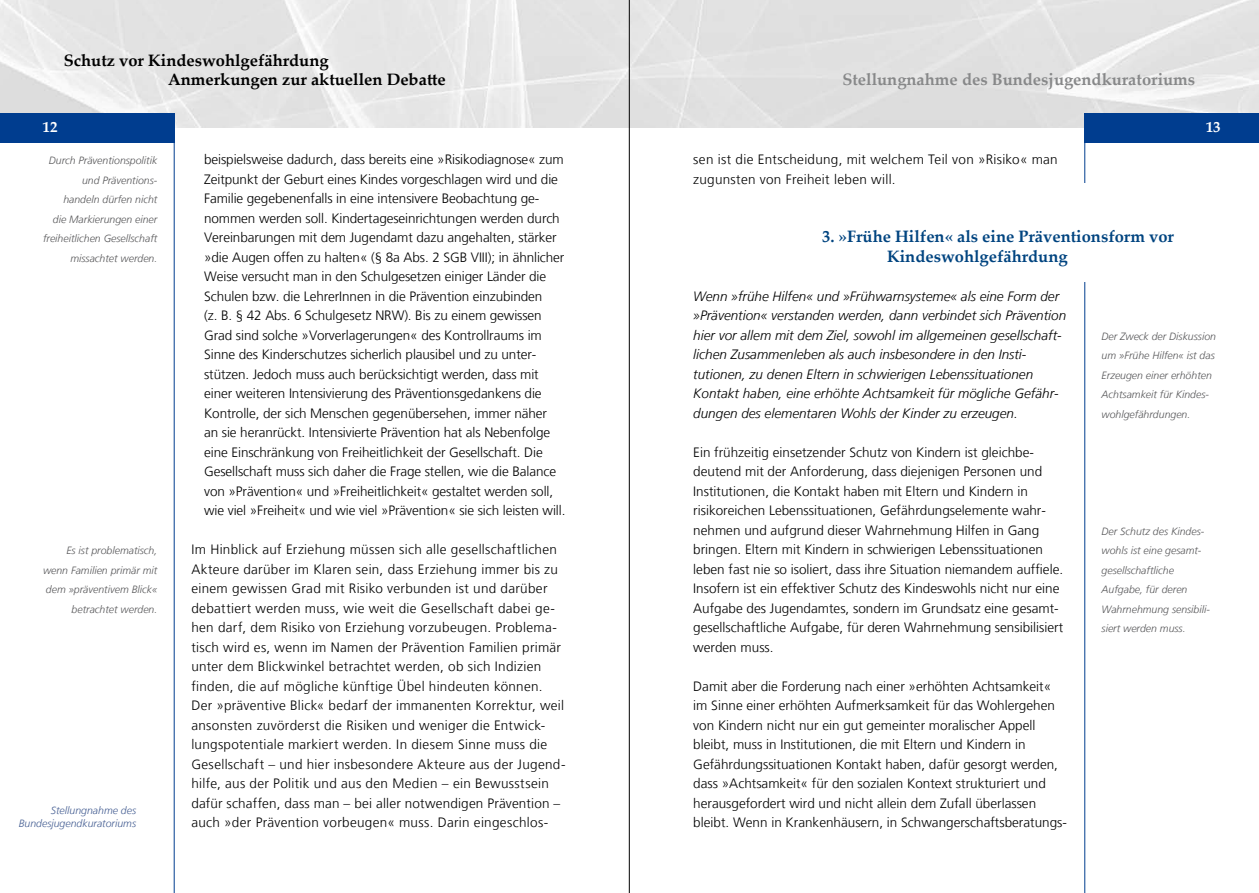
<style>
.page{position:relative;width:1259px;height:893px;background:#fff}
.page>*{position:absolute;margin:0;border:0;box-sizing:border-box;transform-origin:0 0}
.t1{font:700 16.5px/19.5px "Palatino Linotype";color:#004480}
.t2{font:700 16.5px/19.5px "Palatino Linotype";color:#000}
.t3{font:700 16.5px "Palatino Linotype";color:#878889}
.t4{font:700 15px "Palatino Linotype";color:#fff}
.t5{font:300 13.5px/19.5px "Frutiger LT";color:#000}
.t6{font:300 13.5px/19.5px "Frutiger LT";letter-spacing:.02em;color:#000}
.t7{font:italic 300 13.5px/19.5px "Frutiger LT";color:#000}
.t8{font:italic 300 10.5px/19.5px "Frutiger LT";color:#58585a;text-align:right}
.t9{font:italic 300 10.5px/13.5px "Frutiger LT";color:#465f93;text-align:right}
</style>
<div class="page">
<img style="left:0;top:0;width:1259px;height:127px">
<hr style="left:174px;top:119px;width:1px;height:774px;background:#003d8f">
<div style="left:0;top:113px;width:174px;height:29px;background:#003d8f"></div>
<hr style="left:1084px;top:118px;width:1px;height:775px;background:#003d8f">
<div style="left:1084px;top:113px;width:175px;height:29px;background:#003d8f"></div>
<hr style="left:629px;top:0;width:1px;height:893px;background:#000">
<p class="t2" style="left:168px;top:50px;width:279px;text-indent:-104px">Schutz vor Kindeswohlgefährdung<br>Anmerkungen zur aktuellen Debatte</p>
<p class="t3" style="left:842px;top:68px;width:354px">Stellungnahme des Bundesjugendkuratoriums</p>
<p class="t4" style="left:43px;top:116px;width:16px">12</p>
<p class="t4" style="left:1205px;top:116px;width:16px">13</p>
<p class="t8" style="left:43px;top:151px;width:116px">Durch Präventionspolitik und Präventions-<br>handeln dürfen nicht<br>die Markierungen einer freiheitlichen Gesellschaft missachtet werden.</p>
<p class="t8" style="left:43px;top:541px;width:116px">Es ist problematisch, wenn Familien primär mit dem »präventivem Blick« betrachtet werden.</p>
<p class="t9" style="left:19px;top:803px;width:119px">Stellungnahme des<br>Bundesjugendkuratoriums</p>
<p class="t5" style="left:204px;top:150px;width:363px">beispielsweise dadurch, dass bereits eine »Risikodiagnose« zum Zeitpunkt der Geburt eines Kindes vorgeschlagen wird und die Familie gegebenenfalls in eine intensivere Beobachtung ge&shy;nommen werden soll. Kindertageseinrichtungen werden durch Vereinbarungen mit dem Jugendamt dazu angehalten, stärker »die Augen offen zu halten« (§ 8a Abs. 2 SGB VIII); in ähnlicher Weise versucht man in den Schulgesetzen einiger Länder die Schulen bzw. die LehrerInnen in die Prävention einzubinden<br>(z. B. § 42 Abs. 6 Schulgesetz NRW). Bis zu einem gewissen Grad sind solche »Vorverlagerungen« des Kontrollraums im Sinne des Kinderschutzes sicherlich plausibel und zu unter&shy;stützen. Jedoch muss auch berücksichtigt werden, dass mit einer weiteren Intensivierung des Präventionsgedankens die Kontrolle, der sich Menschen gegenübersehen, immer näher<br>an sie heranrückt. Intensivierte Prävention hat als Nebenfolge eine Einschränkung von Freiheitlichkeit der Gesellschaft. Die Gesellschaft muss sich daher die Frage stellen, wie die Balance von »Prävention« und »Freiheitlichkeit« gestaltet werden soll, wie viel »Freiheit« und wie viel »Prävention« sie sich leisten will.</p>
<p class="t6" style="left:191px;top:540px;width:376px">Im Hinblick auf Erziehung müssen sich alle gesellschaftlichen Akteure darüber im Klaren sein, dass Erziehung immer bis zu einem gewissen Grad mit Risiko verbunden ist und darüber debattiert werden muss, wie weit die Gesellschaft dabei ge&shy;hen darf, dem Risiko von Erziehung vorzubeugen. Problema&shy;tisch wird es, wenn im Namen der Prävention Familien primär unter dem Blickwinkel betrachtet werden, ob sich Indizien finden, die auf mögliche künftige Übel hindeuten können.<br>Der »präventive Blick« bedarf der immanenten Korrektur, weil ansonsten zuvörderst die Risiken und weniger die Entwick&shy;lungspotentiale markiert werden. In diesem Sinne muss die Gesellschaft – und hier insbesondere Akteure aus der Jugend&shy;hilfe, aus der Politik und aus den Medien – ein Bewusstsein dafür schaffen, dass man – bei aller notwendigen Prävention – auch »der Prävention vorbeugen« muss. Darin eingeschlos-</p>
<p class="t6" style="left:693px;top:150px;width:366px">sen ist die Entscheidung, mit welchem Teil von »Risiko« man zugunsten von Freiheit leben will.</p>
<p class="t1" style="left:887px;top:226px;width:288px;text-indent:-65px">3. »Frühe Hilfen« als eine Präventionsform vor<br>Kindeswohlgefährdung</p>
<p class="t7" style="left:693px;top:286px;width:374px">Wenn »frühe Hilfen« und »Frühwarnsysteme« als eine Form der »Prävention« verstanden werden, dann verbindet sich Prävention hier vor allem mit dem Ziel, sowohl im allgemeinen gesellschaft&shy;lichen Zusammenleben als auch insbesondere in den Insti&shy;tutionen, zu denen Eltern in schwierigen Lebenssituationen Kontakt haben, eine erhöhte Achtsamkeit für mögliche Gefähr&shy;dungen des elementaren Wohls der Kinder zu erzeugen.</p>
<p class="t5" style="left:693px;top:442px;width:371px">Ein frühzeitig einsetzender Schutz von Kindern ist gleichbe&shy;deutend mit der Anforderung, dass diejenigen Personen und Institutionen, die Kontakt haben mit Eltern und Kindern in risikoreichen Lebenssituationen, Gefährdungselemente wahr&shy;nehmen und aufgrund dieser Wahrnehmung Hilfen in Gang bringen. Eltern mit Kindern in schwierigen Lebenssituationen leben fast nie so isoliert, dass ihre Situation niemandem auffiele.<br>Insofern ist ein effektiver Schutz des Kindeswohls nicht nur eine Aufgabe des Jugendamtes, sondern im Grundsatz eine gesamt&shy;gesellschaftliche Aufgabe, für deren Wahrnehmung sensibilisiert werden muss.</p>
<p class="t5" style="left:693px;top:676px;width:375px">Damit aber die Forderung nach einer »erhöhten Achtsamkeit« im Sinne einer erhöhten Aufmerksamkeit für das Wohlergehen von Kindern nicht nur ein gut gemeinter moralischer Appell bleibt, muss in Institutionen, die mit Eltern und Kindern in Gefährdungssituationen Kontakt haben, dafür gesorgt werden, dass »Achtsamkeit« für den sozialen Kontext strukturiert und herausgefordert wird und nicht allein dem Zufall überlassen bleibt. Wenn in Krankenhäusern, in Schwangerschaftsberatungs-</p>
<p class="t8" style="left:1101px;top:326px;width:116px;text-align:left">Der Zweck der Diskussion um »Frühe Hilfen« ist das<br>Erzeugen einer erhöhten<br>Achtsamkeit für Kindes&shy;wohlgefährdungen.</p>
<p class="t8" style="left:1101px;top:521px;width:110px;text-align:left">Der Schutz des Kindes&shy;wohls ist eine gesamt&shy;gesellschaftliche<br>Aufgabe, für deren<br>Wahrnehmung sensibili&shy;siert werden muss.</p>
</div>
